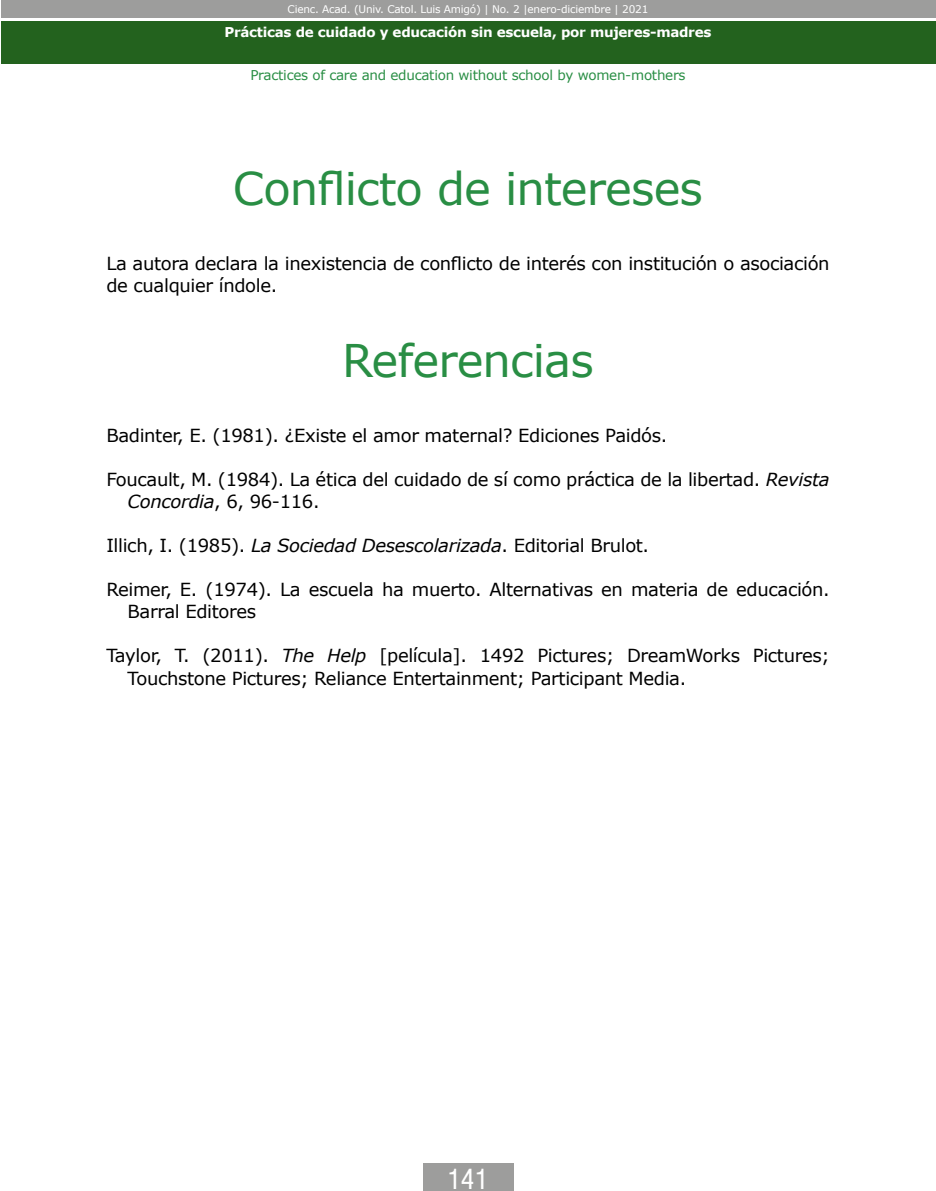
<style>
.page{position:relative;width:936px;height:1191px;background:#fff}
.page>*{position:absolute;margin:0;border:0;box-sizing:border-box;transform-origin:0 0}
.t1{font:45px "Verdana";letter-spacing:-.02em;color:#298e44}
.t2{font:27px "Arena Condensed";color:#fff}
.t3{font:18px/22.5px "Verdana";letter-spacing:-.02em;color:#000}
.t4{font:700 13.5px "Verdana";letter-spacing:-.02em;color:#fff}
.t5{font:13.5px "Verdana";letter-spacing:-.02em;color:#298e44}
.t6{font:10.5px "Verdana";letter-spacing:-.02em;color:#fff}
.s1{font-style:italic}
</style>
<div class="page">
<div style="left:1px;top:21px;width:934px;height:43px;background:#23621e"></div>
<div style="left:1px;top:0;width:934px;height:18px;background:#9d9d9c"></div>
<div style="left:423px;top:1163px;width:90px;height:28px;background:#9d9d9c"></div>
<p class="t6" style="left:287px;top:2px;width:362px">Cienc. Acad. (Univ. Catol. Luis Amigó) | No. 2 |enero-diciembre | 2021</p>
<p class="t4" style="left:224px;top:22px;width:488px">Prácticas de cuidado y educación sin escuela, por mujeres-madres</p>
<p class="t5" style="left:250px;top:65px;width:436px">Practices of care and education without school by women-mothers</p>
<h1 class="t1" style="left:233px;top:157px;width:471px">Conflicto de intereses</h1>
<p class="t3" style="left:106px;top:252px;width:724px">La autora declara la inexistencia de conflicto de interés con institución o asociación de cualquier índole.</p>
<h1 class="t1" style="left:342px;top:329px;width:253px">Referencias</h1>
<p class="t3" style="left:106px;top:424px;width:562px">Badinter, E. (1981). ¿Existe el amor maternal? Ediciones Paidós.</p>
<p class="t3" style="left:128px;top:468px;width:703px;text-indent:-21px">Foucault, M. (1984). La ética del cuidado de sí como práctica de la libertad. <span class="s1">Revista<br>Concordia</span>, 6, 96-116.</p>
<p class="t3" style="left:106px;top:534px;width:544px">Illich, I. (1985). <span class="s1">La Sociedad Desescolarizada</span>. Editorial Brulot.</p>
<p class="t3" style="left:128px;top:578px;width:703px;text-indent:-21px">Reimer, E. (1974). La escuela ha muerto. Alternativas en materia de educación.<br>Barral Editores</p>
<p class="t3" style="left:128px;top:644px;width:703px;text-indent:-21px">Taylor, T. (2011). <span class="s1">The Help</span> [película]. 1492 Pictures; DreamWorks Pictures;<br>Touchstone Pictures; Reliance Entertainment; Participant Media.</p>
<h2 class="t2" style="left:447px;top:1163px;width:42px">141</h2>
</div>
